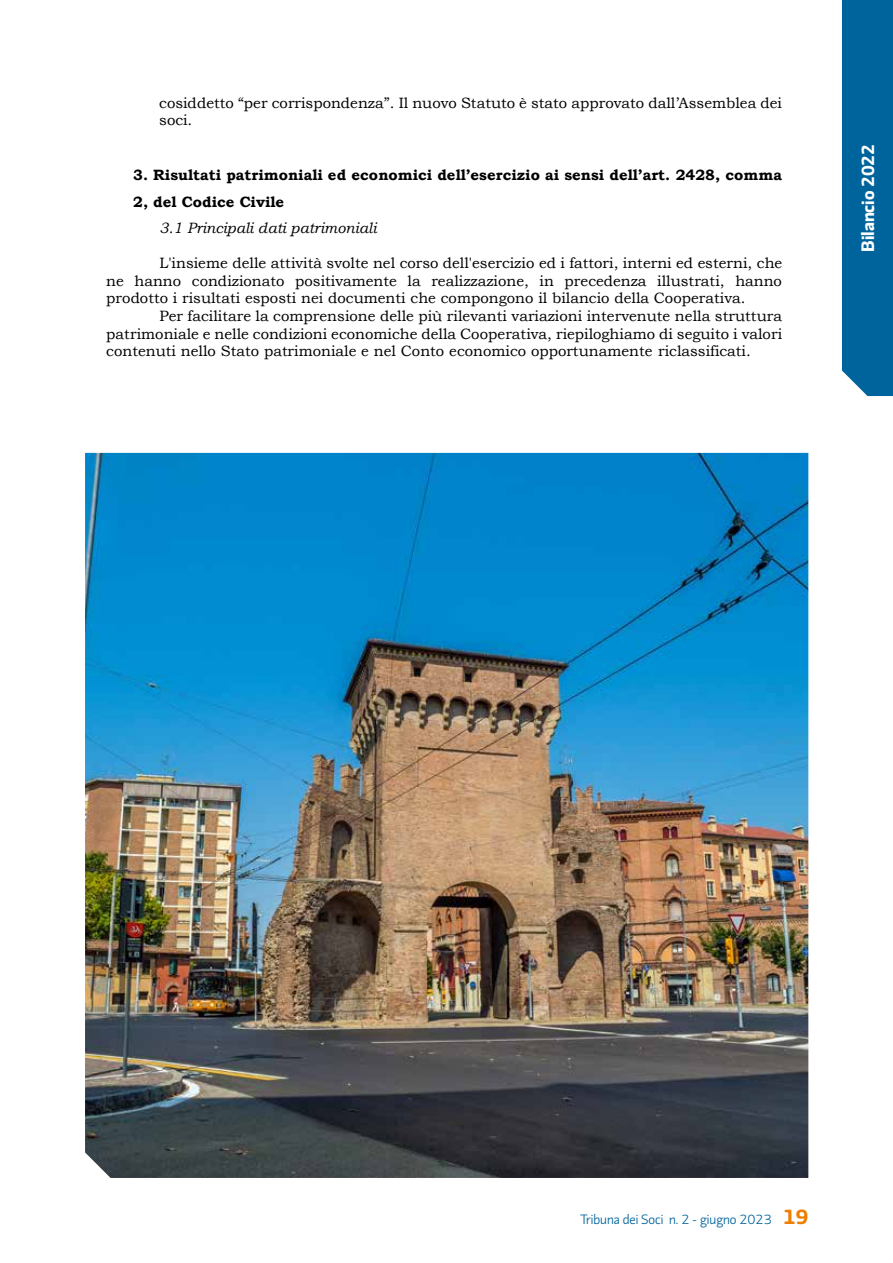
<style>
.page{position:relative;width:893px;height:1263px;background:#fff}
.page>*{position:absolute;margin:0;border:0;box-sizing:border-box;transform-origin:0 0}
.t1{font:700 18px "Divenire";color:#fff}
.t2{font:15px/17.7px "Bookman Old Style";color:#000;text-align:justify}
.t3{font:700 15px/26.2px "Bookman Old Style";color:#000}
.t4{font:italic 15px "Bookman Old Style";letter-spacing:.005em;color:#000}
.t5{font:300 13.5px "Divenire";color:#00649c}
.s1{font-weight:700;font-size:21px;color:#ef7d00}
</style>
<div class="page">
<div style="left:842px;top:0;width:51px;height:396px;background:#00649c"></div>
<img style="left:85px;top:453px;width:723px;height:725px">
<p class="t2" style="left:159px;top:94px;width:624px">cosiddetto “per corrispondenza”. Il nuovo Statuto è stato approvato dall’Assemblea dei soci.</p>
<p class="t3" style="left:133px;top:162px;width:650px">3. Risultati patrimoniali ed economici dell’esercizio ai sensi dell’art. 2428, comma<br>2, del Codice Civile</p>
<p class="t4" style="left:159px;top:218px;width:219px">3.1 Principali dati patrimoniali</p>
<p class="t2" style="left:106px;top:255px;width:677px;text-indent:53px">L'insieme delle attività svolte nel corso dell'esercizio ed i fattori, interni ed esterni, che ne hanno condizionato positivamente la realizzazione, in precedenza illustrati, hanno prodotto i risultati esposti nei documenti che compongono il bilancio della Cooperativa.</p>
<p class="t2" style="left:106px;top:307px;width:677px;text-indent:53px">Per facilitare la comprensione delle più rilevanti variazioni intervenute nella struttura patrimoniale e nelle condizioni economiche della Cooperativa, riepiloghiamo di seguito i valori contenuti nello Stato patrimoniale e nel Conto economico opportunamente riclassificati.</p>
<p class="t1" style="left:854px;top:252px;width:109px;rotate:-90deg">Bilancio 2022</p>
<p class="t5" style="left:580px;top:1209px;width:229px">Tribuna dei Soci n. 2 - giugno 2023 <span class="s1">19</span></p>
</div>
